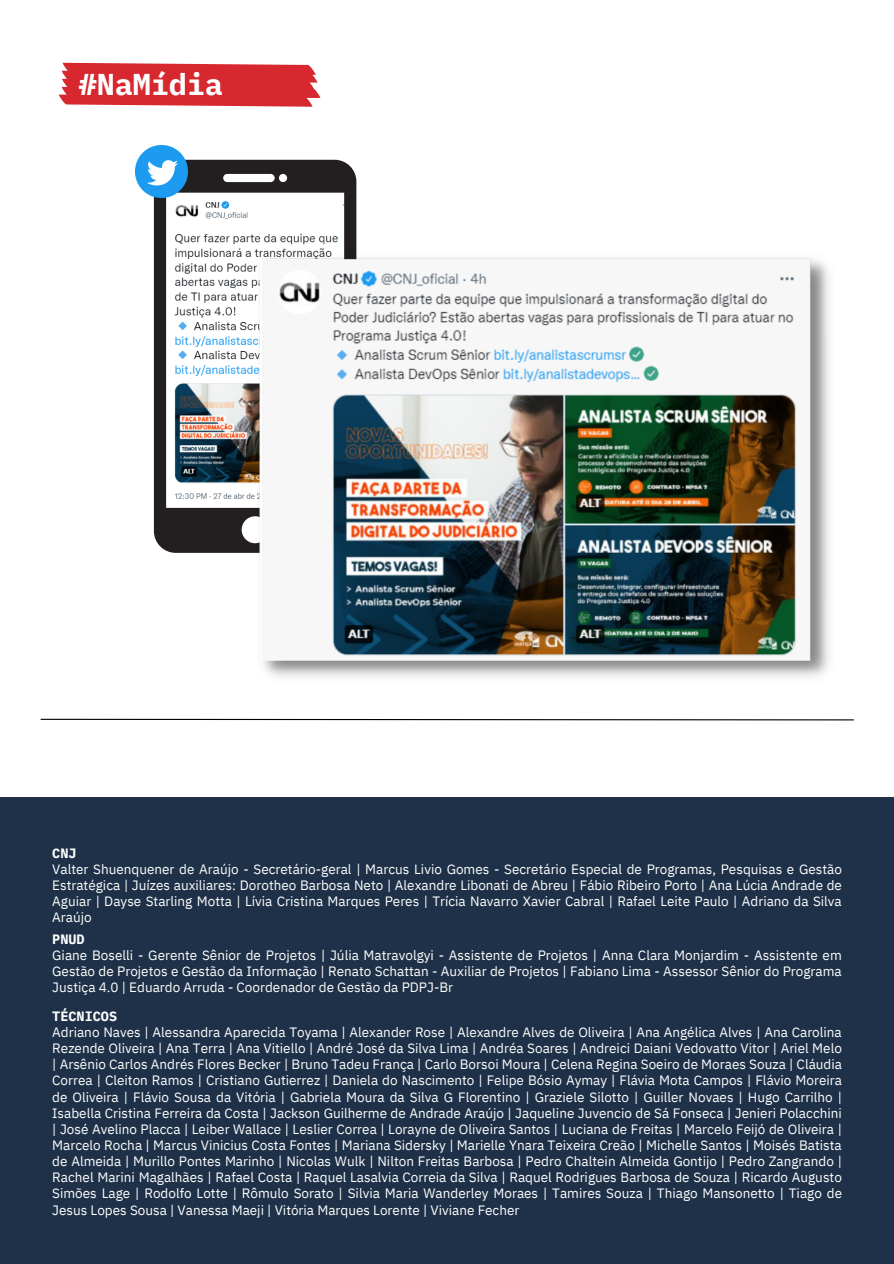
<style>
.page{position:relative;width:894px;height:1264px;background:#fff}
.page>*{position:absolute;margin:0;border:0;box-sizing:border-box;transform-origin:0 0}
.t1{font:700 30px "IBM Plex Mono";color:#fff}
.t2{font:13.5px/16.2px "IBM Plex Sans";color:#fff;text-align:justify}
.t3{font:700 13.5px "IBM Plex Mono";color:#fff}
</style>
<div class="page">
<div style="left:0;top:797px;width:893px;height:466px;background:#1e3148"></div>
<svg style="left:40px;top:718px;width:814px;height:3px"></svg>
<svg style="left:59px;top:63px;width:261px;height:44px;background:#da3c42"></svg>
<svg style="left:154px;top:160px;width:202px;height:393px"></svg>
<img style="left:135px;top:145px;width:52px;height:52px">
<img style="left:255px;top:250px;width:575px;height:428px">
<p class="t1" style="left:79px;top:65px;width:146px">#NaMídia</p>
<p class="t3" style="left:52px;top:844px;width:26px">CNJ</p>
<p class="t2" style="left:52px;top:860px;width:791px">Valter Shuenquener de Araújo - Secretário-geral | Marcus Livio Gomes - Secretário Especial de Programas, Pesquisas e Gestão Estratégica | Juízes auxiliares: Dorotheo Barbosa Neto | Alexandre Libonati de Abreu | Fábio Ribeiro Porto | Ana Lúcia Andrade de Aguiar | Dayse Starling Motta | Lívia Cristina Marques Peres | Trícia Navarro Xavier Cabral | Rafael Leite Paulo | Adriano da Silva Araújo</p>
<p class="t3" style="left:52px;top:930px;width:34px">PNUD</p>
<p class="t2" style="left:52px;top:946px;width:790px">Giane Boselli - Gerente Sênior de Projetos | Júlia Matravolgyi - Assistente de Projetos | Anna Clara Monjardim - Assistente em Gestão de Projetos e Gestão da Informação | Renato Schattan - Auxiliar de Projetos | Fabiano Lima - Assessor Sênior do Programa Justiça 4.0 | Eduardo Arruda - Coordenador de Gestão da PDPJ-Br</p>
<p class="t3" style="left:52px;top:1006px;width:66px">TÉCNICOS</p>
<p class="t2" style="left:52px;top:1023px;width:791px">Adriano Naves | Alessandra Aparecida Toyama | Alexander Rose | Alexandre Alves de Oliveira | Ana Angélica Alves | Ana Carolina Rezende Oliveira | Ana Terra | Ana Vitiello | André José da Silva Lima | Andréa Soares | Andreici Daiani Vedovatto Vitor | Ariel Melo | Arsênio Carlos Andrés Flores Becker | Bruno Tadeu França | Carlo Borsoi Moura | Celena Regina Soeiro de Moraes Souza | Cláudia Correa | Cleiton Ramos | Cristiano Gutierrez | Daniela do Nascimento | Felipe Bósio Aymay | Flávia Mota Campos | Flávio Moreira de Oliveira | Flávio Sousa da Vitória | Gabriela Moura da Silva G Florentino | Graziele Silotto | Guiller Novaes | Hugo Carrilho | Isabella Cristina Ferreira da Costa | Jackson Guilherme de Andrade Araújo | Jaqueline Juvencio de Sá Fonseca | Jenieri Polacchini | José Avelino Placca | Leiber Wallace | Leslier Correa | Lorayne de Oliveira Santos | Luciana de Freitas | Marcelo Feijó de Oliveira | Marcelo Rocha | Marcus Vinicius Costa Fontes | Mariana Sidersky | Marielle Ynara Teixeira Creão | Michelle Santos | Moisés Batista de Almeida | Murillo Pontes Marinho | Nicolas Wulk | Nilton Freitas Barbosa | Pedro Chaltein Almeida Gontijo | Pedro Zangrando | Rachel Marini Magalhães | Rafael Costa | Raquel Lasalvia Correia da Silva | Raquel Rodrigues Barbosa de Souza | Ricardo Augusto Simões Lage | Rodolfo Lotte | Rômulo Sorato | Silvia Maria Wanderley Moraes | Tamires Souza | Thiago Mansonetto | Tiago de Jesus Lopes Sousa | Vanessa Maeji | Vitória Marques Lorente | Viviane Fecher</p>
</div>
